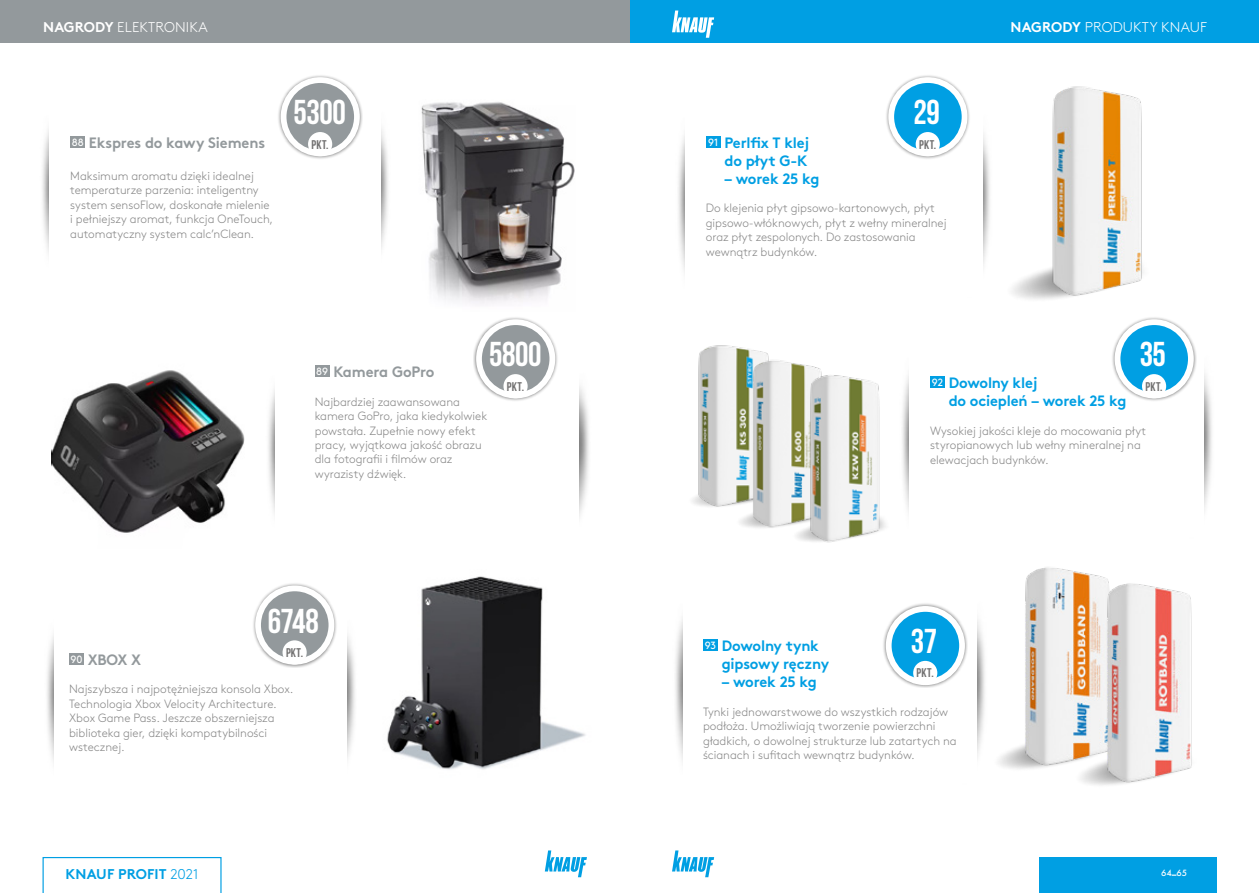
<style>
.page{position:relative;width:1259px;height:893px;background:#fff}
.page>*{position:absolute;margin:0;border:0;box-sizing:border-box;transform-origin:0 0}
.t1{font:34.5px "Bebas Neue";letter-spacing:-.015em;color:#fff}
.t2{font:700 15px/18px "Brown Pro";letter-spacing:-.01em;color:#009fe3}
.t3{font:700 15px "Brown Pro";letter-spacing:-.01em;color:#93999c}
.t4{font:300 14.1px "Brown Pro";letter-spacing:.01em;color:#fff}
.t5{font:700 14.1px "Brown Pro";letter-spacing:.01em;color:#009fe3}
.t6{font:12.6px "Bebas Neue";letter-spacing:.025em;color:#706f6f}
.t7{font:300 12px/14.4px "Brown Pro";color:#878787}
.t8{font:500 9.45px "Futura PT";color:#fff}
.s1{font-weight:700}
.s2{font-weight:400;font-size:10.5px;color:#fff}
.s3{font-weight:300}
</style>
<div class="page">
<div style="left:1038px;top:857px;width:178px;height:36px;background:#009fe3"></div>
<svg style="left:43px;top:857px;width:178px;height:36px"></svg>
<svg style="left:672px;top:850px;width:42px;height:27px"></svg>
<svg style="left:545px;top:850px;width:42px;height:27px"></svg>
<div style="left:629px;top:0;width:630px;height:43px;background:#009fe3"></div>
<svg style="left:672px;top:11px;width:42px;height:27px"></svg>
<div style="left:0;top:0;width:629px;height:43px;background:#93999c"></div>
<img style="left:42px;top:129px;width:7px;height:124px">
<img style="left:381px;top:128px;width:7px;height:121px">
<div style="left:277px;top:74px;width:86px;height:86px;background:#000;opacity:.5"></div>
<div style="left:284px;top:80px;width:73px;height:73px;background:#93999c;border-radius:50%"></div>
<div style="left:281px;top:77px;width:79px;height:79px;border:6px solid #fff;border-radius:50%"></div>
<div style="left:308px;top:132px;width:24px;height:24px;background:#fff;border-radius:50%"></div>
<img style="left:421px;top:102px;width:154px;height:202px">
<div style="left:70px;top:136px;width:15px;height:12px;background:#93999c"></div>
<img style="left:268px;top:389px;width:7px;height:124px">
<img style="left:579px;top:386px;width:10px;height:131px">
<div style="left:315px;top:365px;width:15px;height:12px;background:#93999c"></div>
<img style="left:52px;top:370px;width:193px;height:163px">
<div style="left:473px;top:316px;width:85px;height:86px;background:#000;opacity:.5"></div>
<div style="left:479px;top:322px;width:73px;height:73px;background:#93999c;border-radius:50%"></div>
<div style="left:476px;top:319px;width:79px;height:79px;border:6px solid #fff;border-radius:50%"></div>
<div style="left:503px;top:374px;width:24px;height:24px;background:#fff;border-radius:50%"></div>
<img style="left:47px;top:635px;width:7px;height:127px">
<img style="left:347px;top:635px;width:8px;height:123px">
<div style="left:69px;top:653px;width:15px;height:12px;background:#93999c"></div>
<div style="left:252px;top:582px;width:86px;height:86px;background:#000;opacity:.5"></div>
<div style="left:258px;top:588px;width:73px;height:74px;background:#93999c;border-radius:50%"></div>
<div style="left:255px;top:585px;width:79px;height:80px;border:6px solid #fff;border-radius:50%"></div>
<div style="left:282px;top:640px;width:25px;height:24px;background:#fff;border-radius:50%"></div>
<img style="left:387px;top:576px;width:199px;height:194px">
<img style="left:678px;top:135px;width:7px;height:137px">
<img style="left:983px;top:134px;width:7px;height:82px">
<div style="left:706px;top:136px;width:15px;height:12px;background:#009fe3"></div>
<div style="left:885px;top:74px;width:85px;height:86px;background:#000;opacity:.5"></div>
<div style="left:891px;top:80px;width:73px;height:73px;background:#009fe3;border-radius:50%"></div>
<div style="left:888px;top:77px;width:79px;height:79px;border:6px solid #fff;border-radius:50%"></div>
<div style="left:915px;top:132px;width:25px;height:24px;background:#fff;border-radius:50%"></div>
<img style="left:675px;top:621px;width:7px;height:137px">
<img style="left:977px;top:619px;width:1px;height:79px">
<div style="left:703px;top:640px;width:15px;height:11px;background:#009fe3"></div>
<div style="left:882px;top:602px;width:86px;height:86px;background:#000;opacity:.5"></div>
<div style="left:888px;top:609px;width:74px;height:73px;background:#009fe3;border-radius:50%"></div>
<div style="left:886px;top:606px;width:79px;height:79px;border:6px solid #fff;border-radius:50%"></div>
<div style="left:913px;top:661px;width:24px;height:24px;background:#fff;border-radius:50%"></div>
<img style="left:978px;top:567px;width:100px;height:202px">
<img style="left:1054px;top:714px;width:6px;height:55px">
<img style="left:1060px;top:572px;width:132px;height:213px">
<img style="left:983px;top:216px;width:7px;height:50px">
<img style="left:1012px;top:86px;width:131px;height:214px">
<img style="left:902px;top:375px;width:7px;height:117px">
<img style="left:1204px;top:373px;width:8px;height:138px">
<div style="left:930px;top:377px;width:15px;height:11px;background:#009fe3"></div>
<div style="left:1111px;top:316px;width:86px;height:86px;background:#000;opacity:.5"></div>
<div style="left:1117px;top:322px;width:74px;height:73px;background:#009fe3;border-radius:50%"></div>
<div style="left:1114px;top:319px;width:79px;height:79px;border:6px solid #fff;border-radius:50%"></div>
<div style="left:1142px;top:374px;width:24px;height:24px;background:#fff;border-radius:50%"></div>
<img style="left:694px;top:345px;width:56px;height:162px">
<img style="left:740px;top:350px;width:81px;height:188px">
<img style="left:797px;top:371px;width:85px;height:172px">
<p class="t4" style="left:43px;top:17px;width:166px"><span class="s1">NAGRODY</span> ELEKTRONIKA</p>
<h1 class="t1" style="left:294px;top:93px;width:54px">5300</h1>
<p class="t3" style="left:72px;top:130px;width:195px"><span class="s2">88</span> Ekspres do kawy Siemens</p>
<p class="t6" style="left:311px;top:137px;width:19px">PKT.</p>
<p class="t7" style="left:70px;top:168px;width:204px">Maksimum aromatu dzięki idealnej temperaturze parzenia: inteligentny system sensoFlow, doskonałe mielenie i pełniejszy aromat, funkcja OneTouch, automatyczny system calc’nClean.</p>
<h1 class="t1" style="left:489px;top:336px;width:54px">5800</h1>
<p class="t6" style="left:507px;top:379px;width:19px">PKT.</p>
<p class="t3" style="left:316px;top:360px;width:120px"><span class="s2">89</span> Kamera GoPro</p>
<p class="t7" style="left:315px;top:394px;width:174px">Najbardziej zaawansowana kamera GoPro, jaka kiedykolwiek powstała. Zupełnie nowy efekt pracy, wyjątkowa jakość obrazu dla fotografii i filmów oraz wyrazisty dźwięk.</p>
<h1 class="t1" style="left:268px;top:602px;width:53px">6748</h1>
<p class="t6" style="left:286px;top:646px;width:19px">PKT.</p>
<p class="t3" style="left:71px;top:647px;width:72px"><span class="s2">90</span> XBOX X</p>
<p class="t7" style="left:69px;top:681px;width:226px">Najszybsza i najpotężniejsza konsola Xbox.<br>Technologia Xbox Velocity Architecture.<br>Xbox Game Pass. Jeszcze obszerniejsza biblioteka gier, dzięki kompatybilności wstecznej.</p>
<p class="t5" style="left:66px;top:863px;width:134px">KNAUF PROFIT <span class="s3">2021</span></p>
<h1 class="t1" style="left:913px;top:93px;width:28px">29</h1>
<p class="t6" style="left:919px;top:137px;width:19px">PKT.</p>
<p class="t2" style="left:708px;top:132px;width:102px;text-align:right"><span class="s2">91</span> Perlfix T klej do płyt G-K</p>
<p class="t2" style="left:724px;top:168px;width:96px">– worek 25 kg</p>
<p class="t7" style="left:706px;top:200px;width:242px">Do klejenia płyt gipsowo-kartonowych, płyt gipsowo-włóknowych, płyt z wełny mineralnej oraz płyt zespolonych. Do zastosowania wewnątrz budynków.</p>
<p class="t4" style="left:1010px;top:17px;width:198px"><span class="s1">NAGRODY</span> PRODUKTY KNAUF</p>
<h1 class="t1" style="left:1139px;top:336px;width:28px">35</h1>
<p class="t6" style="left:1145px;top:379px;width:19px">PKT.</p>
<p class="t2" style="left:948px;top:372px;width:179px;text-indent:-17px"><span class="s2">92</span> Dowolny klej<br>do ociepleń – worek 25 kg</p>
<p class="t7" style="left:930px;top:423px;width:218px">Wysokiej jakości kleje do mocowania płyt styropianowych lub wełny mineralnej na elewacjach budynków.</p>
<h1 class="t1" style="left:911px;top:622px;width:28px">37</h1>
<p class="t6" style="left:916px;top:666px;width:19px">PKT.</p>
<p class="t2" style="left:721px;top:635px;width:109px;text-indent:-17px"><span class="s2">93</span> Dowolny tynk gipsowy ręczny</p>
<p class="t2" style="left:721px;top:671px;width:96px">– worek 25 kg</p>
<p class="t7" style="left:703px;top:704px;width:255px">Tynki jednowarstwowe do wszystkich rodzajów podłoża. Umożliwiają tworzenie powierzchni gładkich, o dowolnej strukturze lub zatartych na ścianach i sufitach wewnątrz budynków.</p>
<p class="t8" style="left:1161px;top:867px;width:27px">64<sup>_</sup>65</p>
</div>
